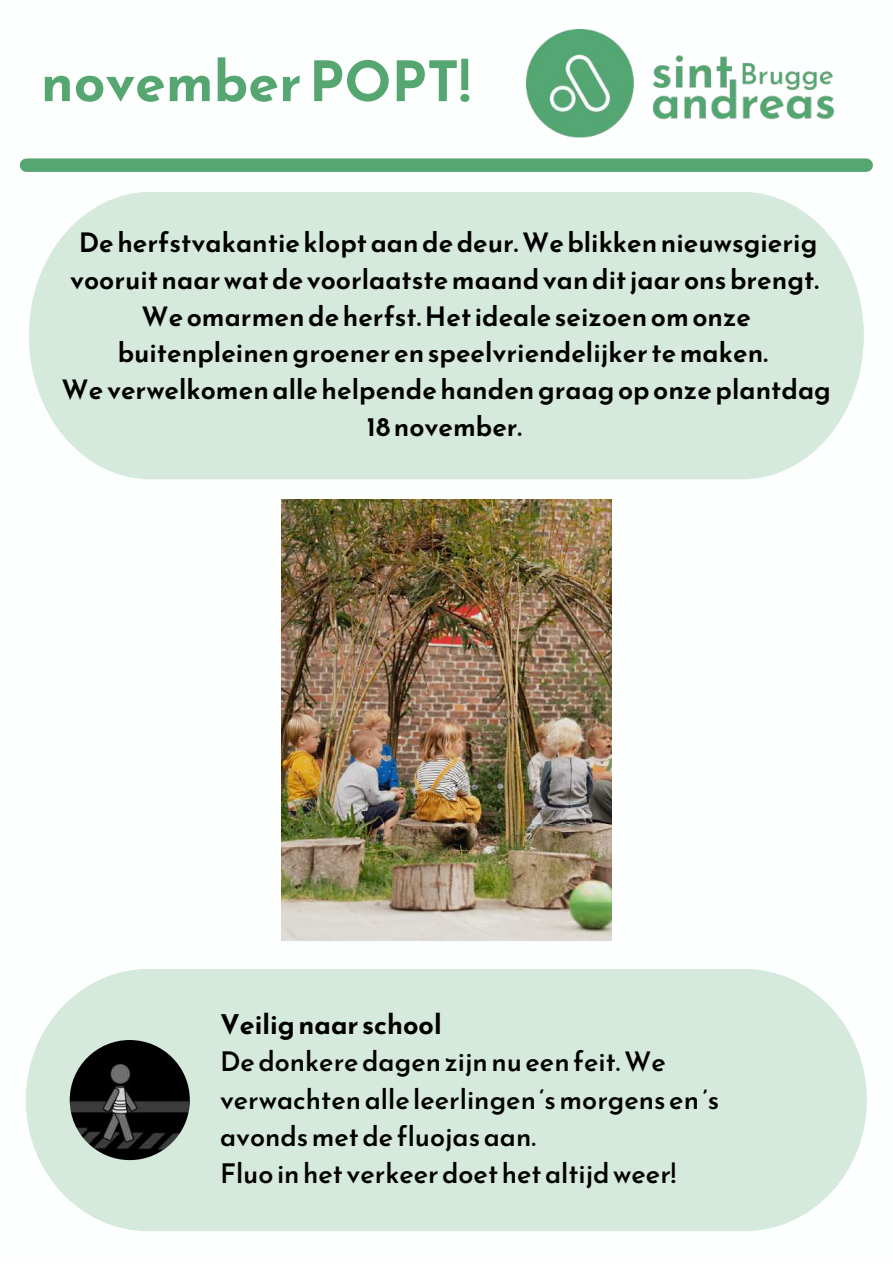
<style>
.page{position:relative;width:893px;height:1264px;background:#fff}
.page>*{position:absolute;margin:0;border:0;box-sizing:border-box;transform-origin:0 0}
.t1{font:700 55.5px "Reem Kufi";color:#56a672}
.t2{font:500 27px/37px "Reem Kufi";color:#000}
.t3{font:700 27px "Reem Kufi";color:#000}
.t4{font:600 26.85px/36.9px "Reem Kufi";color:#000;text-align:center}
</style>
<div class="page">
<div style="left:27px;top:158px;width:839px;height:14px;background:#56a672"></div>
<img style="left:526px;top:30px;width:308px;height:108px">
<div style="left:29px;top:192px;width:834px;height:287px;background:#d6e9dd"></div>
<div style="left:26px;top:968px;width:840px;height:263px;background:#d6e9dd;border-radius:127px"></div>
<img style="left:70px;top:1040px;width:120px;height:120px;border-radius:50%">
<img style="left:281px;top:499px;width:330px;height:441px">
<h1 class="t1" style="left:41px;top:40px;width:431px">novemberPOPT!</h1>
<p class="t4" style="left:62px;top:224px;width:770px">Deherfstvakantiekloptaandedeur.Weblikkennieuwsgierig vooruitnaarwatdevoorlaatstemaandvanditjaaronsbrengt.<br>Weomarmendeherfst.Hetidealeseizoenomonze buitenpleinengroenerenspeelvriendelijker temaken.<br>Weverwelkomenallehelpendehandengraagoponzeplantdag 18november.</p>
<p class="t3" style="left:220px;top:1004px;width:223px">Veilignaar school</p>
<p class="t2" style="left:220px;top:1043px;width:500px">Dedonkeredagenzijnnueenfeit.We verwachtenalleleerlingen‘smorgensen’s avondsmetdefluojasaan.<br>Fluoinhet verkeerdoethetaltijdweer!</p>
</div>
